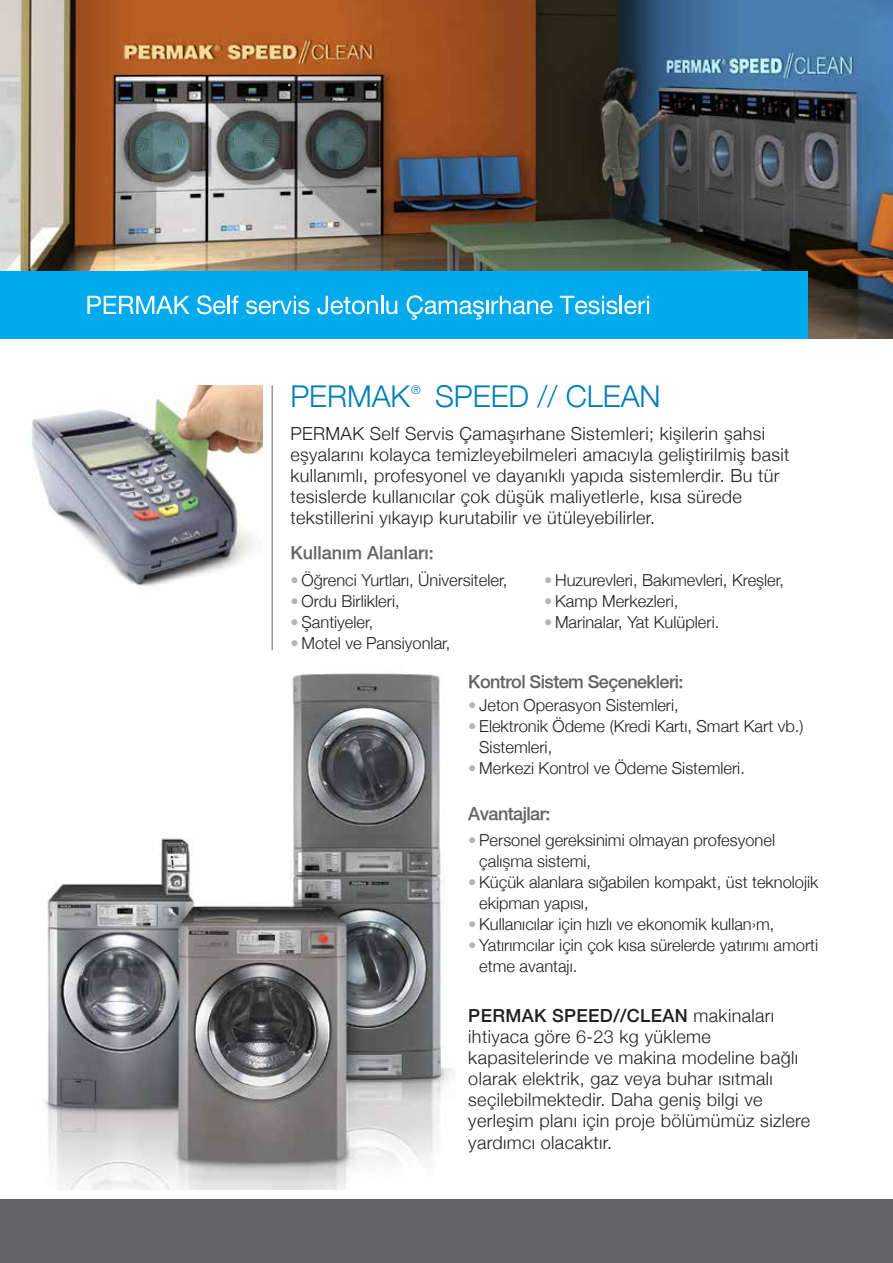
<style>
.page{position:relative;width:893px;height:1263px;background:#fff}
.page>*{position:absolute;margin:0;border:0;box-sizing:border-box;transform-origin:0 0}
.t1{font:300 30px "Helvetica Neue";color:#007db7}
.t2{font:300 18px/21px "Helvetica Neue";letter-spacing:.02em;color:#231f20}
.t3{font:18px "Helvetica T Medium";letter-spacing:-.03em;color:#636466}
.t4{font:18px "Helvetica T Medium";color:#636466}
.t5{font:300 16.5px/21px "Helvetica Neue";color:#231f20}
.t6{font:300 12.15px "Helvetica Neue";color:#007db7}
.s1{color:#b1b4b6}
.s2{font-weight:500}
</style>
<div class="page">
<img style="left:44px;top:673px;width:409px;height:516px">
<img style="left:0;top:0;width:893px;height:339px">
<div style="left:0;top:271px;width:808px;height:68px;background:#00aaec"></div>
<svg style="left:87px;top:296px;width:103px;height:18px"></svg>
<svg style="left:197px;top:295px;width:28px;height:19px"></svg>
<hr style="left:227px;top:296px;width:3px;height:18px;background:#fff">
<svg style="left:231px;top:296px;width:8px;height:18px"></svg>
<svg style="left:246px;top:296px;width:63px;height:18px"></svg>
<svg style="left:317px;top:296px;width:80px;height:18px"></svg>
<svg style="left:407px;top:295px;width:146px;height:25px"></svg>
<svg style="left:560px;top:296px;width:89px;height:18px"></svg>
<div style="left:0;top:1199px;width:893px;height:64px;background:#636466"></div>
<hr style="left:272px;top:385px;width:1px;height:265px;background:#636466">
<img style="left:32px;top:385px;width:230px;height:202px">
<h1 class="t1" style="left:290px;top:372px;width:372px">PERMAK SPEED // CLEAN</h1>
<p class="t6" style="left:411px;top:380px;width:11px">®</p>
<p class="t2" style="left:290px;top:422px;width:501px">PERMAK Self Servis Çamaşırhane Sistemleri; kişilerin şahsi eşyalarını kolayca temizleyebilmeleri amacıyla geliştirilmiş basit kullanımlı, profesyonel ve dayanıklı yapıda sistemlerdir. Bu tür tesislerde kullanıcılar çok düşük maliyetlerle, kısa sürede tekstillerini yıkayıp kurutabilir ve ütüleyebilirler.</p>
<p class="t4" style="left:291px;top:542px;width:145px">Kullan›m Alanlar›:</p>
<p class="t5" style="left:291px;top:568px;width:218px"><span class="s1">•</span> Öğrenci Yurtları, Üniversiteler,</p>
<p class="t5" style="left:291px;top:589px;width:111px"><span class="s1">•</span> Ordu Birlikleri,</p>
<p class="t5" style="left:291px;top:610px;width:84px"><span class="s1">•</span> Şantiyeler,</p>
<p class="t5" style="left:291px;top:631px;width:161px"><span class="s1">•</span> Motel ve Pansiyonlar,</p>
<p class="t5" style="left:544px;top:568px;width:241px"><span class="s1">•</span> Huzurevleri, Bakımevleri, Kreşler,</p>
<p class="t5" style="left:544px;top:589px;width:136px"><span class="s1">•</span> Kamp Merkezleri,</p>
<p class="t5" style="left:544px;top:610px;width:177px"><span class="s1">•</span> Marinalar, Yat Kulüpleri.</p>
<p class="t3" style="left:468px;top:671px;width:217px">Kontrol Sistem Seçenekleri:</p>
<p class="t5" style="left:468px;top:694px;width:212px"><span class="s1">•</span> Jeton Operasyon Sistemleri,</p>
<p class="t5" style="left:479px;top:715px;width:326px;text-indent:-11px"><span class="s1">•</span> Elektronik Ödeme (Kredi Kartı, Smart Kart vb.)<br>Sistemleri,</p>
<p class="t5" style="left:468px;top:757px;width:278px"><span class="s1">•</span> Merkezi Kontrol ve Ödeme Sistemleri.</p>
<p class="t3" style="left:468px;top:803px;width:84px">Avantajlar:</p>
<p class="t5" style="left:479px;top:829px;width:297px;text-indent:-11px"><span class="s1">•</span> Personel gereksinimi olmayan profesyonel çalışma sistemi,</p>
<p class="t5" style="left:479px;top:871px;width:341px;text-indent:-11px"><span class="s1">•</span> Küçük alanlara sığabilen kompakt, üst teknolojik ekipman yapısı,</p>
<p class="t5" style="left:468px;top:913px;width:308px"><span class="s1">•</span> Kullanıcılar için hızlı ve ekonomik kullan›m,</p>
<p class="t5" style="left:479px;top:934px;width:340px;text-indent:-11px"><span class="s1">•</span> Yatırımcılar için çok kısa sürelerde yatırımı amorti etme avantajı.</p>
<p class="t2" style="left:468px;top:1004px;width:343px"><span class="s2">PERMAK SPEED//CLEAN</span> makinaları ihtiyaca göre 6-23 kg yükleme kapasitelerinde ve makina modeline bağlı olarak elektrik, gaz veya buhar ısıtmalı seçilebilmektedir. Daha geniş bilgi ve yerleşim planı için proje bölümümüz sizlere yardımcı olacaktır.</p>
</div>
